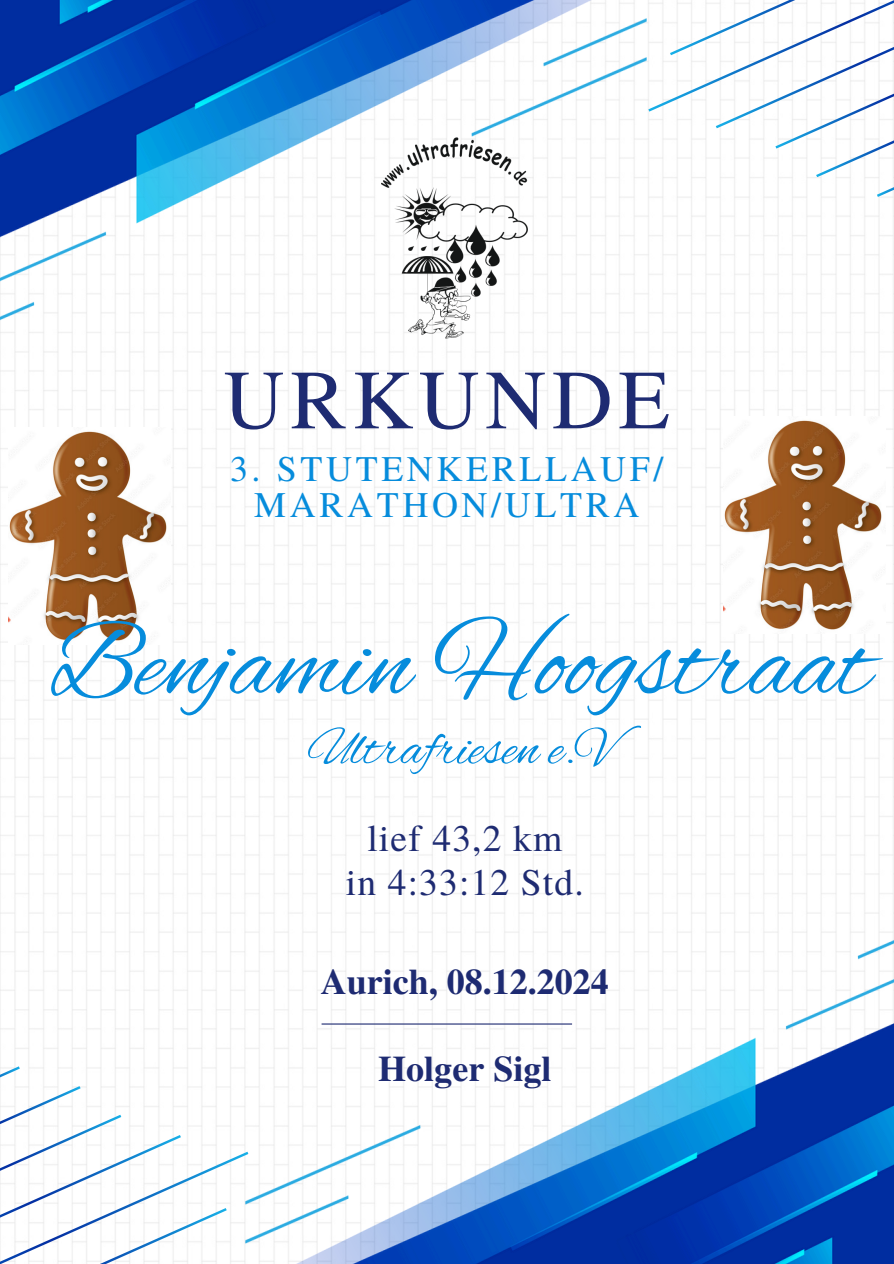
<style>
.page{position:relative;width:894px;height:1264px;background:#fff}
.page>*{position:absolute;margin:0;border:0;box-sizing:border-box;transform-origin:0 0}
.t1{font:108px "Alex Brush";color:#068cdc}
.t2{font:84px "Te X Gyre Termes";letter-spacing:.07em;color:#1e2b72}
.t3{font:54px "Alex Brush";color:#068cdc}
.t4{font:37.5px "Te X Gyre Termes";letter-spacing:.03em;color:#1e2b72}
.t5{font:36px/36px "Te X Gyre Termes";letter-spacing:.1em;color:#068cdc;text-align:center}
.t6{font:700 36px "Te X Gyre Termes";color:#1e2b72}
</style>
<div class="page">
<img style="left:245px;top:911px;width:648px;height:352px">
<img style="left:0;top:0;width:646px;height:350px">
<svg style="left:646px;top:0;width:247px;height:231px"></svg>
<svg style="left:667px;top:0;width:226px;height:230px"></svg>
<svg style="left:229px;top:1032px;width:21px;height:231px"></svg>
<svg style="left:0;top:1032px;width:229px;height:231px"></svg>
<hr style="left:321px;top:1023px;width:251px;height:1px;background:#1e2b72">
<img style="left:381px;top:131px;width:147px;height:214px">
<img style="left:8px;top:427px;width:162px;height:217px">
<img style="left:723px;top:416px;width:162px;height:217px">
<p class="t2" style="left:224px;top:339px;width:447px">URKUNDE</p>
<p class="t5" style="left:230px;top:449px;width:435px">3. STUTENKERLLAUF/<br>MARATHON/ULTRA</p>
<p class="t1" style="left:49px;top:604px;width:823px">Benjamin Hoogstraat</p>
<p class="t3" style="left:307px;top:718px;width:336px">Ultrafriesen e.V</p>
<h2 class="t4" style="left:367px;top:811px;width:196px">lief 43,2 km</h2>
<p class="t4" style="left:346px;top:855px;width:239px">in 4:33:12 Std.</p>
<p class="t6" style="left:320px;top:953px;width:290px">Aurich, 08.12.2024</p>
<h3 class="t6" style="left:378px;top:1040px;width:175px">Holger Sigl</h3>
</div>
